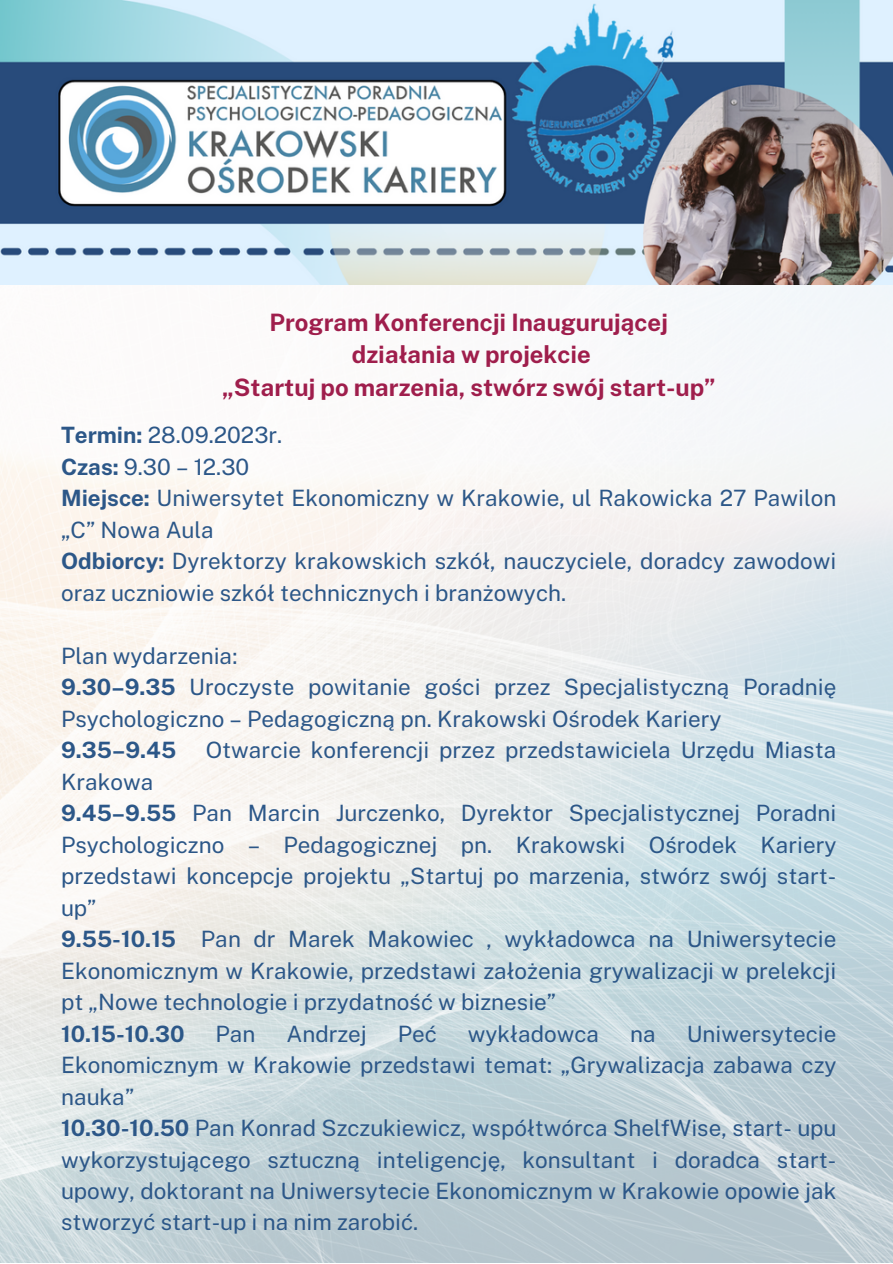
<style>
.page{position:relative;width:893px;height:1264px;background:#fff}
.page>*{position:absolute;margin:0;border:0;box-sizing:border-box;transform-origin:0 0}
.t1{font:700 24px "Public Sans";color:#9f1e4c}
.t2{font:22.5px/31.5px "Public Sans";color:#2c5788;text-align:justify}
.t3{font:700 22.5px "Public Sans";color:#2c5788}
.s1{font-weight:700}
</style>
<div class="page">
<img style="left:0;top:284px;width:892px;height:978px">
<img style="left:0;top:0;width:892px;height:284px">
<p class="t1" style="left:269px;top:308px;width:400px">Program Konferencji Inaugurującej</p>
<p class="t1" style="left:352px;top:340px;width:240px">działania w projekcie</p>
<p class="t1" style="left:222px;top:373px;width:495px">„Startuj po marzenia, stwórz swój start-up”</p>
<p class="t2" style="left:61px;top:419px;width:223px"><span class="s1">Termin:</span> 28.09.2023r.</p>
<p class="t2" style="left:61px;top:451px;width:190px"><span class="s1">Czas:</span> 9.30 – 12.30</p>
<p class="t2" style="left:61px;top:482px;width:776px"><span class="s1">Miejsce:</span> Uniwersytet Ekonomiczny w Krakowie, ul Rakowicka 27 Pawilon „C” Nowa Aula</p>
<p class="t2" style="left:61px;top:545px;width:776px"><span class="s1">Odbiorcy:</span> Dyrektorzy krakowskich szkół, nauczyciele, doradcy zawodowi oraz uczniowie szkół technicznych i branżowych.</p>
<p class="t2" style="left:61px;top:639px;width:178px">Plan wydarzenia:</p>
<p class="t2" style="left:61px;top:671px;width:776px"><span class="s1">9.30–9.35</span> Uroczyste powitanie gości przez Specjalistyczną Poradnię<br>Psychologiczno – Pedagogiczną pn. Krakowski Ośrodek Kariery</p>
<p class="t3" style="left:61px;top:736px;width:117px">9.35–9.45</p>
<p class="t2" style="left:206px;top:734px;width:632px">Otwarcie konferencji przez przedstawiciela Urzędu Miasta</p>
<p class="t2" style="left:61px;top:765px;width:94px">Krakowa</p>
<p class="t2" style="left:61px;top:797px;width:776px"><span class="s1">9.45–9.55</span> Pan Marcin Jurczenko, Dyrektor Specjalistycznej Poradni Psychologiczno – Pedagogicznej pn. Krakowski Ośrodek Kariery przedstawi koncepcje projektu „Startuj po marzenia, stwórz swój start&shy;up”</p>
<p class="t2" style="left:61px;top:923px;width:776px"><span class="s1">9.55-10.15</span> Pan dr Marek Makowiec , wykładowca na Uniwersytecie Ekonomicznym w Krakowie, przedstawi założenia grywalizacji w prelekcji pt „Nowe technologie i przydatność w biznesie”</p>
<p class="t3" style="left:61px;top:1020px;width:125px">10.15-10.30</p>
<p class="t2" style="left:215px;top:1017px;width:41px">Pan</p>
<p class="t2" style="left:286px;top:1017px;width:82px">Andrzej</p>
<p class="t2" style="left:398px;top:1017px;width:41px">Peć</p>
<p class="t2" style="left:468px;top:1017px;width:133px">wykładowca</p>
<p class="t2" style="left:630px;top:1017px;width:27px">na</p>
<p class="t2" style="left:61px;top:1017px;width:776px;text-indent:625px">Uniwersytecie Ekonomicznym w Krakowie przedstawi temat: „Grywalizacja zabawa czy nauka”</p>
<p class="t2" style="left:61px;top:1112px;width:776px"><span class="s1">10.30-10.50</span> Pan Konrad Szczukiewicz, współtwórca ShelfWise, start- upu wykorzystującego sztuczną inteligencję, konsultant i doradca start&shy;upowy, doktorant na Uniwersytecie Ekonomicznym w Krakowie opowie jak stworzyć start-up i na nim zarobić.</p>
</div>
